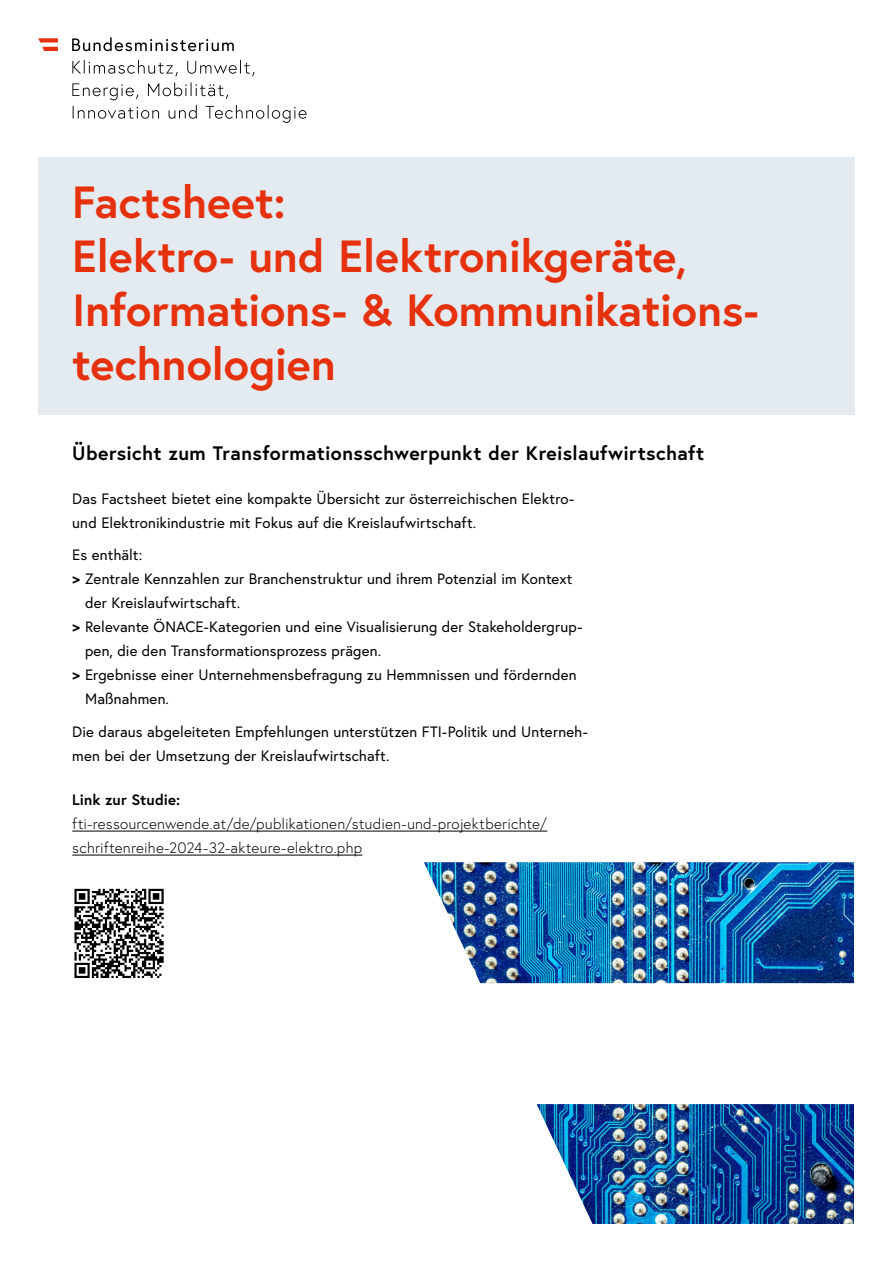
<style>
.page{position:relative;width:893px;height:1263px;background:#fff}
.page>*{position:absolute;margin:0;border:0;box-sizing:border-box;transform-origin:0 0}
.t1{font:700 45px/54px "Europa Austria";letter-spacing:-.005em;color:#e6310e}
.t2{font:700 19.5px "Europa Austria";letter-spacing:.02em;color:#000}
.t3{font:15px/24px "Europa Austria";letter-spacing:.005em;color:#000}
.t4{font:300 15px/24px "Europa Austria";letter-spacing:.005em;color:#000}
.t5{font:700 15px "Europa Austria";letter-spacing:.005em;color:#000}
.s1{font-weight:700}
</style>
<div class="page">
<div style="left:38px;top:157px;width:817px;height:258px;background:#e4ebf0"></div>
<img style="left:424px;top:862px;width:430px;height:362px">
<hr style="left:72px;top:831px;width:475px;height:1px;background:#000">
<hr style="left:72px;top:855px;width:290px;height:1px;background:#000">
<div style="left:72px;top:887px;width:94px;height:93px;background:linear-gradient(to bottom,#fff,#fff)"></div>
<svg style="left:74px;top:889px;width:90px;height:89px"></svg>
<svg style="left:72px;top:82px;width:235px;height:41px"></svg>
<svg style="left:72px;top:60px;width:182px;height:16px"></svg>
<svg style="left:72px;top:37px;width:162px;height:14px"></svg>
<svg style="left:38px;top:38px;width:20px;height:13px"></svg>
<h1 class="t1" style="left:72px;top:174px;width:688px">Factsheet:<br>Elektro- und Elektronikgeräte,<br>Informations- &amp; Kommunikations&shy;technologien</h1>
<p class="t2" style="left:72px;top:439px;width:633px">Übersicht zum Transformationsschwerpunkt der Kreislaufwirtschaft</p>
<p class="t3" style="left:72px;top:486px;width:503px">Das Factsheet bietet eine kompakte Übersicht zur österreichischen Elektro&shy;und Elektronikindustrie mit Fokus auf die Kreislaufwirtschaft.</p>
<p class="t3" style="left:72px;top:542px;width:71px">Es enthält:</p>
<p class="t3" style="left:85px;top:566px;width:489px;text-indent:-13px"><span class="s1">&gt;</span> Zentrale Kennzahlen zur Branchenstruktur und ihrem Potenzial im Kontext der Kreislaufwirtschaft.</p>
<p class="t3" style="left:85px;top:614px;width:499px;text-indent:-13px"><span class="s1">&gt;</span> Relevante ÖNACE-Kategorien und eine Visualisierung der Stakeholdergrup&shy;pen, die den Transformationsprozess prägen.</p>
<p class="t3" style="left:85px;top:662px;width:493px;text-indent:-13px"><span class="s1">&gt;</span> Ergebnisse einer Unternehmensbefragung zu Hemmnissen und fördernden<br>Maßnahmen.</p>
<p class="t3" style="left:72px;top:719px;width:517px">Die daraus abgeleiteten Empfehlungen unterstützen FTI-Politik und Unterneh&shy;men bei der Umsetzung der Kreislaufwirtschaft.</p>
<p class="t5" style="left:72px;top:789px;width:109px">Link zur Studie:</p>
<p class="t4" style="left:72px;top:811px;width:476px">fti-ressourcenwende.at/de/publikationen/studien-und-projektberichte/ schriftenreihe-2024-32-akteure-elektro.php</p>
</div>
